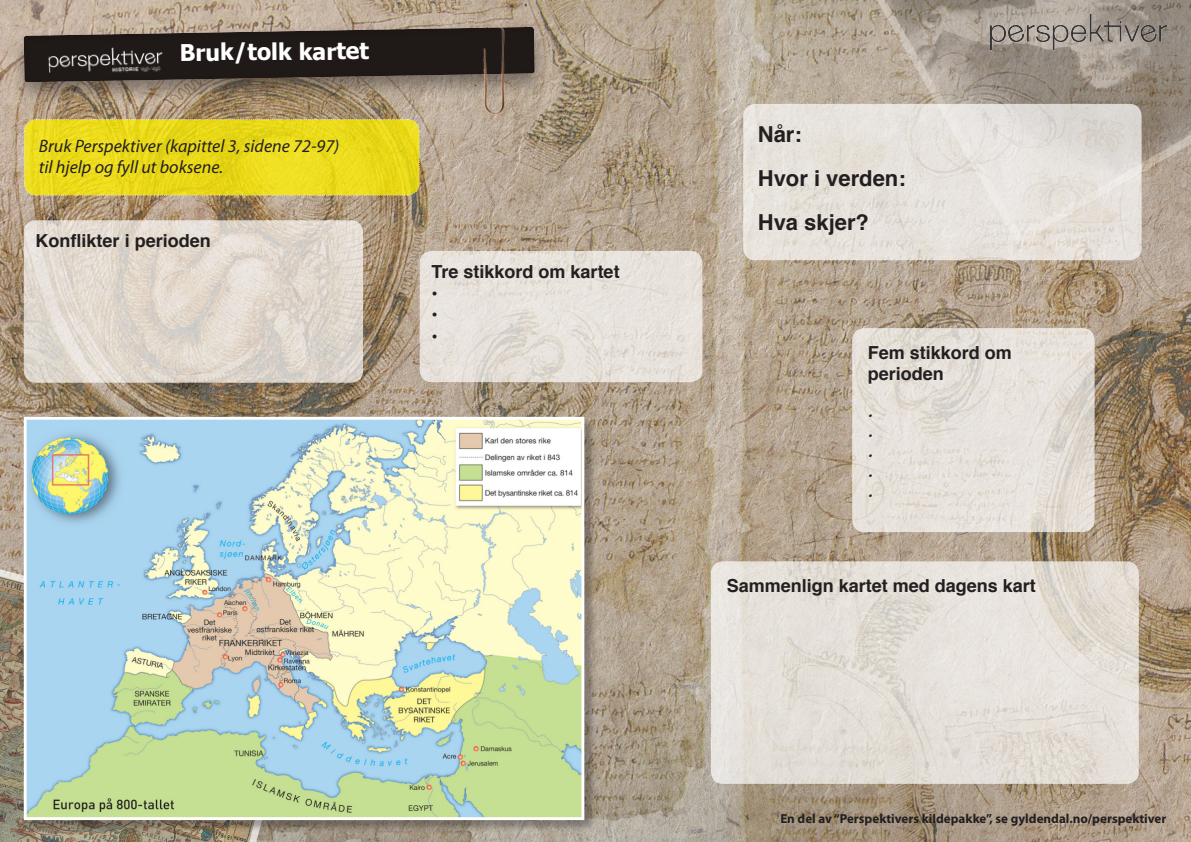
<style>
.page{position:relative;width:1191px;height:842px;background:#fff}
.page>*{position:absolute;margin:0;border:0;box-sizing:border-box;transform-origin:0 0}
.t1{font:700 23px "Tahoma";letter-spacing:-.01em;color:#fff}
.t2{font:700 22px/44px "Helvetica";color:#231f20}
.t3{font:700 18px/21.6px "Helvetica";color:#231f20}
.t4{font:italic 18px "Myriad Pro";color:#231f20}
.t5{font:700 13.1px "Myriad Pro";color:#231f20}
.t6{font:italic 12px "Helvetica";color:#231f20}
</style>
<div class="page">
<img style="left:0;top:0;width:1191px;height:842px">
<img style="left:990px;top:14px;width:176px;height:39px">
<div style="left:25px;top:418px;width:572px;height:414px;background:#231f20;opacity:.34"></div>
<img style="left:28px;top:421px;width:552px;height:395px">
<div style="left:24px;top:417px;width:560px;height:403px;border:3px solid #fff"></div>
<div style="left:8px;top:21px;width:542px;height:87px;background:#231f20;opacity:.47"></div>
<svg style="left:21px;top:22px;width:515px;height:60px"></svg>
<img style="left:48px;top:46px;width:115px;height:29px">
<img style="left:476px;top:16px;width:37px;height:106px">
<svg style="left:743px;top:104px;width:398px;height:156px;fill:#e7e2dc"></svg>
<svg style="left:852px;top:328px;width:242px;height:204px;fill:#e7e1da"></svg>
<svg style="left:711px;top:561px;width:427px;height:223px;fill:#e5e0d9"></svg>
<svg style="left:24px;top:220px;width:339px;height:163px;fill:#e1d8cd"></svg>
<svg style="left:23px;top:118px;width:397px;height:78px"></svg>
<svg style="left:420px;top:251px;width:282px;height:131px;fill:#e8e2dc"></svg>
<p class="t1" style="left:180px;top:36px;width:191px">Bruk/tolk kartet</p>
<p class="t4" style="left:39px;top:135px;width:302px">Bruk Perspektiver (kapittel 3, sidene 72-97)</p>
<p class="t4" style="left:39px;top:156px;width:186px">til hjelp og fyll ut boksene.</p>
<p class="t3" style="left:36px;top:230px;width:177px">Konflikter i perioden</p>
<p class="t3" style="left:431px;top:261px;width:190px">Tre stikkord om kartet</p>
<p class="t3" style="left:431px;top:283px;width:8px">•</p>
<p class="t3" style="left:431px;top:304px;width:8px">•</p>
<p class="t3" style="left:431px;top:326px;width:8px">•</p>
<p class="t2" style="left:758px;top:112px;width:149px">Når:<br>Hvor i verden:</p>
<p class="t2" style="left:758px;top:200px;width:113px">Hva skjer?</p>
<p class="t3" style="left:867px;top:342px;width:146px">Fem stikkord om perioden</p>
<p class="t6" style="left:867px;top:407px;width:6px">•</p>
<p class="t6" style="left:867px;top:427px;width:6px">•</p>
<p class="t6" style="left:867px;top:447px;width:6px">•</p>
<p class="t6" style="left:867px;top:467px;width:6px">•</p>
<p class="t6" style="left:867px;top:487px;width:6px">•</p>
<p class="t3" style="left:726px;top:575px;width:311px">Sammenlign kartet med dagens kart</p>
<p class="t5" style="left:780px;top:810px;width:387px">En del av “Perspektivers kildepakke”, se gyldendal.no/perspektiver</p>
</div>
